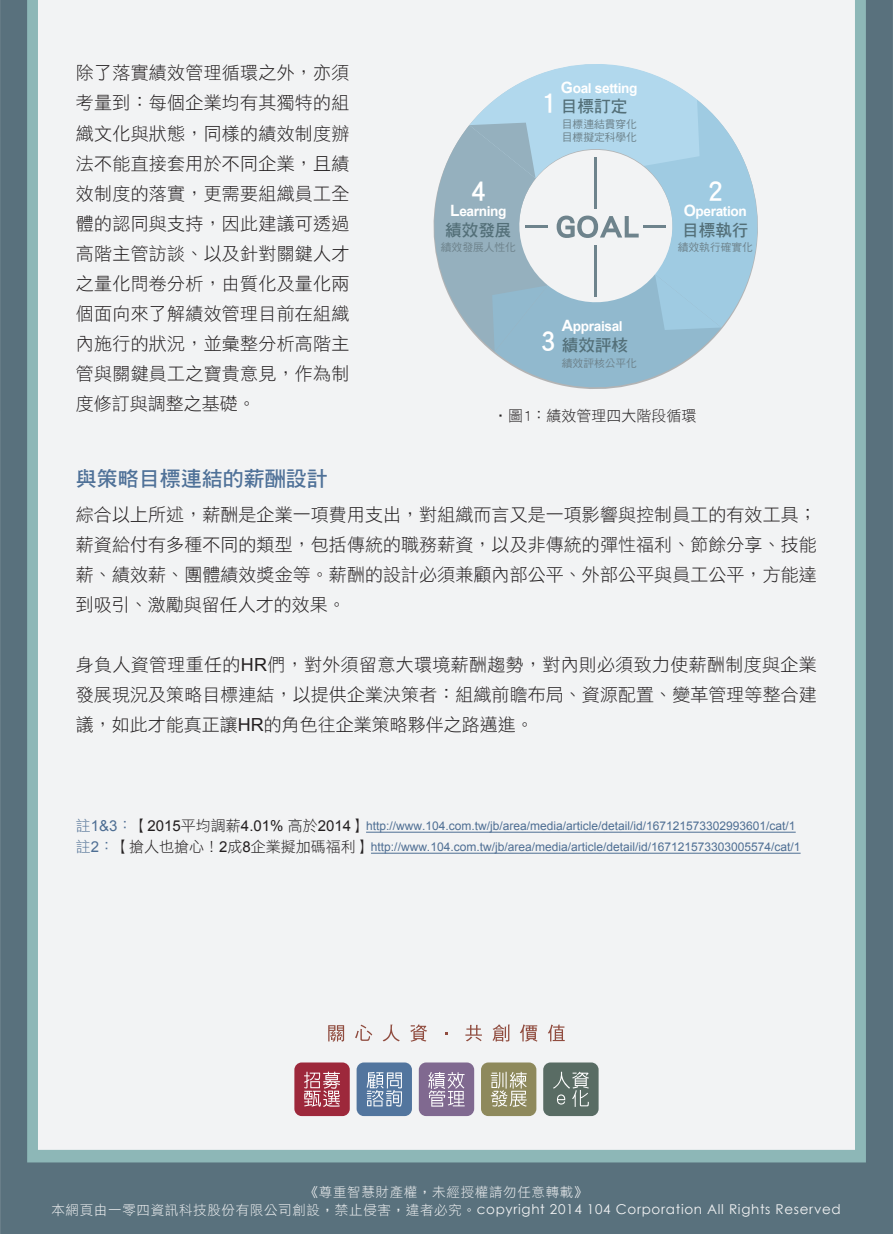
<style>
.page{position:relative;width:893px;height:1234px;background:#fff}
.page>*{position:absolute;margin:0;border:0;box-sizing:border-box;transform-origin:0 0}
.t1{font:29.25px "DF Hei Std W7";color:#fff}
.t2{font:21px "DF Hei Std W7";color:#4f7198}
.t3{font:18px/30px "DF Hei Std W3";letter-spacing:.005em;color:#231f20;text-align:justify}
.t4{font:16.5px "DF Hei Std W7";color:#536f78}
.t5{font:15px "DF Hei Std W3";color:#231f20}
.t6{font:700 13.65px "Arial";letter-spacing:-.025em;color:#fff}
.t7{font:13.5px "Century Gothic";letter-spacing:.05em;color:#f2f3f4}
.t8{font:13.5px "DF Li Hei Lt WIN BF";letter-spacing:.05em;color:#f2f3f4}
.t9{font:12px/21px "Arial";color:#4e6e93}
.t10{font:10.65px/12.9px "DF Hei Std W5";color:#6e838c}
.s1{font-size:15.6px}
.s2{font-family:"Arial"}
.s3{font-family:"DF Hei Std W3";font-size:15px}
.s4{font-size:15px}
.s5{font-family:"DF Hei Std W3";font-size:15px;color:#231f20}
.s6{font-size:15px;color:#231f20}
.s7{font-family:"DF Li Hei Lt WIN BF"}
</style>
<div class="page">
<div style="left:0;top:0;width:893px;height:1233px;background:#59717d"></div>
<div style="left:27px;top:0;width:839px;height:1162px;background:#8db7b7"></div>
<div style="left:38px;top:0;width:817px;height:1149px;background:#f2f3f4"></div>
<div style="left:294px;top:1062px;width:56px;height:53px;background:#9d283b;border-radius:7px"></div>
<svg style="left:304px;top:1071px;width:36px;height:35px"></svg>
<div style="left:419px;top:1062px;width:55px;height:53px;background:#806990;border-radius:7px"></div>
<svg style="left:428px;top:1072px;width:37px;height:34px"></svg>
<div style="left:481px;top:1062px;width:55px;height:53px;background:#8e895c;border-radius:7px"></div>
<svg style="left:491px;top:1071px;width:36px;height:35px"></svg>
<div style="left:543px;top:1062px;width:56px;height:53px;background:#596c64;border-radius:7px"></div>
<svg style="left:553px;top:1071px;width:36px;height:35px"></svg>
<div style="left:357px;top:1062px;width:55px;height:53px;background:#52759e;border-radius:7px"></div>
<svg style="left:367px;top:1072px;width:35px;height:34px"></svg>
<svg style="left:328px;top:1025px;width:16px;height:16px"></svg>
<svg style="left:355px;top:1024px;width:17px;height:16px"></svg>
<svg style="left:383px;top:1024px;width:17px;height:17px"></svg>
<svg style="left:410px;top:1024px;width:17px;height:17px"></svg>
<svg style="left:465px;top:1024px;width:17px;height:17px"></svg>
<svg style="left:493px;top:1024px;width:17px;height:17px"></svg>
<svg style="left:520px;top:1024px;width:17px;height:17px"></svg>
<svg style="left:548px;top:1024px;width:17px;height:17px"></svg>
<hr style="left:366px;top:831px;width:430px;height:1px;background:#4e6e93">
<hr style="left:371px;top:852px;width:430px;height:1px;background:#4e6e93">
<svg style="left:433px;top:64px;width:325px;height:325px"></svg>
<hr style="left:525px;top:225px;width:23px;height:2px;background:#6e838c">
<hr style="left:595px;top:157px;width:2px;height:52px;background:#6e838c">
<hr style="left:644px;top:225px;width:22px;height:2px;background:#6e838c">
<hr style="left:595px;top:245px;width:2px;height:51px;background:#6e838c">
<p class="t3" style="left:76px;top:58px;width:275px">除了落實績效管理循環之外，亦須考量到：每個企業均有其獨特的組織文化與狀態，同樣的績效制度辦法不能直接套用於不同企業，且績效制度的落實，更需要組織員工全體的認同與支持，因此建議可透過高階主管訪談、以及針對關鍵人才之量化問卷分析，由質化及量化兩個面向來了解績效管理目前在組織內施行的狀況，並彙整分析高階主管與關鍵員工之寶貴意見，作為制度修訂與調整之基礎。</p>
<h1 class="t1" style="left:540px;top:87px;width:18px">1</h1>
<p class="t6" style="left:561px;top:79px;width:78px"><span class="s1">G</span>oal setting</p>
<p class="t4" style="left:561px;top:98px;width:68px">目標訂定</p>
<p class="t10" style="left:562px;top:118px;width:77px">目標連結貫穿化目標擬定科學化</p>
<h1 class="t1" style="left:470px;top:174px;width:18px">4</h1>
<h1 class="t1" style="left:707px;top:174px;width:18px">2</h1>
<p class="t6" style="left:450px;top:202px;width:58px"><span class="s1">L</span>earning</p>
<p class="t4" style="left:445px;top:221px;width:68px">績效發展</p>
<p class="t6" style="left:684px;top:202px;width:65px"><span class="s1">O</span>peration</p>
<p class="t4" style="left:682px;top:221px;width:68px">目標執行</p>
<p class="t10" style="left:441px;top:241px;width:77px">績效發展人性化</p>
<p class="t10" style="left:678px;top:241px;width:77px">績效執行確實化</p>
<p class="t6" style="left:562px;top:317px;width:62px"><span class="s1">A</span>ppraisal</p>
<p class="t4" style="left:562px;top:335px;width:68px">績效評核</p>
<h1 class="t1" style="left:540px;top:325px;width:18px">3</h1>
<p class="t10" style="left:562px;top:356px;width:77px">績效評核公平化</p>
<p class="t5" style="left:493px;top:407px;width:205px">‧圖1：績效管理四大階段循環</p>
<p class="t2" style="left:76px;top:467px;width:253px">與策略目標連結的薪酬設計</p>
<p class="t3" style="left:76px;top:499px;width:742px">綜合以上所述，薪酬是企業一項費用支出，對組織而言又是一項影響與控制員工的有效工具；薪資給付有多種不同的類型，包括傳統的職務薪資，以及非傳統的彈性福利、節餘分享、技能薪、績效薪、團體績效獎金等。薪酬的設計必須兼顧內部公平、外部公平與員工公平，方能達到吸引、激勵與留任人才的效果。</p>
<p class="t3" style="left:76px;top:649px;width:742px">身負人資管理重任的<span class="s2">HR</span>們，對外須留意大環境薪酬趨勢，對內則必須致力使薪酬制度與企業發展現況及策略目標連結，以提供企業決策者：組織前瞻布局、資源配置、變革管理等整合建議，如此才能真正讓<span class="s2">HR</span>的角色往企業策略夥伴之路邁進。</p>
<p class="t9" style="left:76px;top:815px;width:726px"><span class="s3">註</span><span class="s4">1&amp;3</span><span class="s3">：</span><span class="s5">【</span><span class="s6">2015</span><span class="s5">平均調薪</span><span class="s6">4.01%</span> <span class="s5">高於</span><span class="s6">2014</span><span class="s5">】</span>http://www.104.com.tw/jb/area/media/article/detail/id/167121573302993601/cat/1<span class="s3">註</span><span class="s4">2</span><span class="s3">：</span><span class="s5">【搶人也搶心！</span><span class="s6">2</span><span class="s5">成</span><span class="s6">8</span><span class="s5">企業擬加碼福利】</span>http://www.104.com.tw/jb/area/media/article/detail/id/167121573303005574/cat/1</p>
<p class="t8" style="left:305px;top:1184px;width:284px">《尊重智慧財產權，未經授權請勿任意轉載》</p>
<p class="t7" style="left:51px;top:1199px;width:791px"><span class="s7">本網頁由一零四資訊科技股份有限公司創設，禁止侵害，違者必究。</span>copyright 2014 104 Corporation All Rights Reserved</p>
</div>
